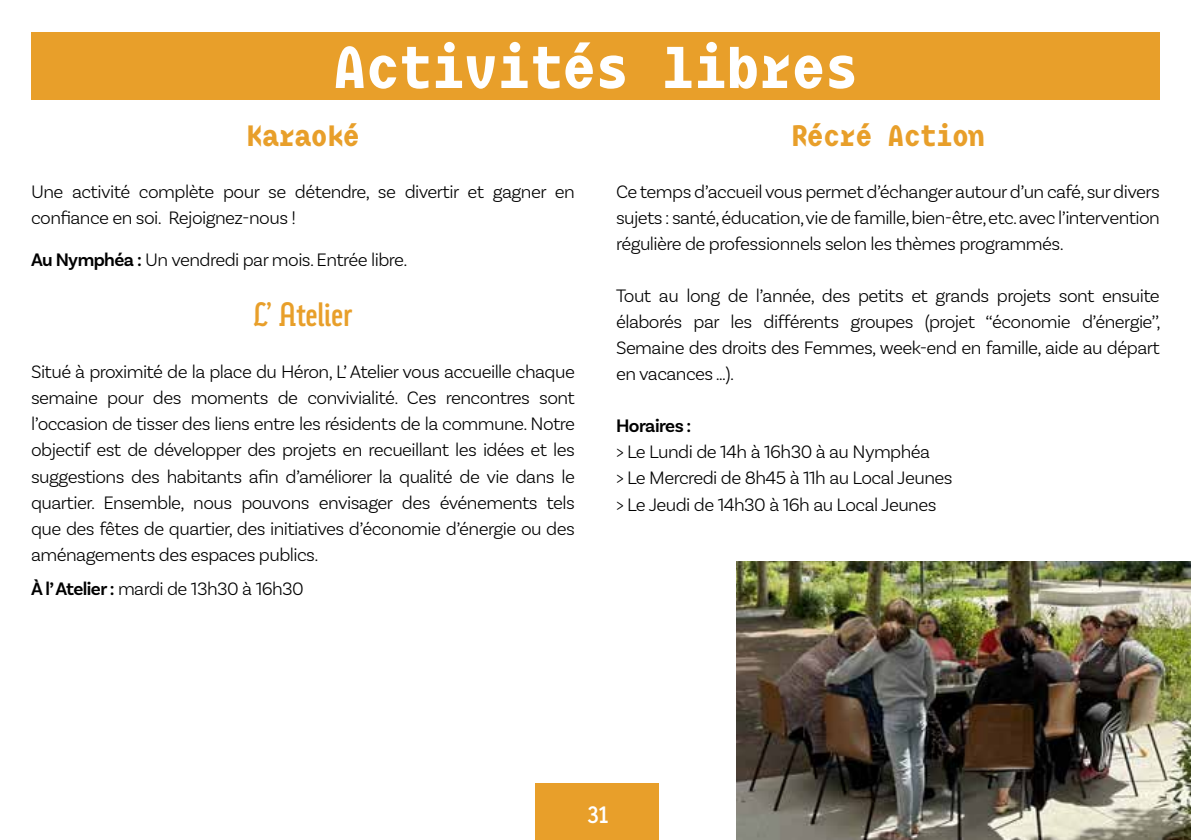
<style>
.page{position:relative;width:1191px;height:840px;background:#fff}
.page>*{position:absolute;margin:0;border:0;box-sizing:border-box;transform-origin:0 0}
.t1{font:700 52px "BC Mikser MB";letter-spacing:-.02em;color:#fff}
.t2{font:700 condensed 32px "Eixample Dip";color:#e89f2a}
.t3{font:700 26px "BC Mikser MB";letter-spacing:-.03em;color:#e89f2a}
.t4{font:700 condensed 24px "Eixample Dip";color:#fff}
.t5{font:300 19px/26px "Basic Sans";letter-spacing:-.03em;color:#000;text-align:justify}
.t6{font:600 19px "Basic Sans";letter-spacing:-.03em;color:#000}
.s1{font-weight:600}
</style>
<div class="page">
<div style="left:535px;top:783px;width:123px;height:56px;background:#e89f2a"></div>
<div style="left:31px;top:32px;width:1128px;height:67px;background:#e89f2a"></div>
<img style="left:736px;top:561px;width:455px;height:278px">
<h1 class="t1" style="left:333px;top:31px;width:527px">Activités libres</h1>
<h3 class="t3" style="left:246px;top:117px;width:115px">Karaoké</h3>
<p class="t5" style="left:31px;top:178px;width:545px">Une activité complète pour se détendre, se divertir et gagner en confiance en soi. Rejoignez-nous !</p>
<p class="t5" style="left:31px;top:246px;width:378px"><span class="s1">Au Nymphéa :</span> Un vendredi par mois. Entrée libre.</p>
<h2 class="t2" style="left:253px;top:293px;width:101px">L’ Atelier</h2>
<p class="t5" style="left:31px;top:358px;width:545px">Situé à proximité de la place du Héron, L’ Atelier vous accueille chaque semaine pour des moments de convivialité. Ces rencontres sont l’occasion de tisser des liens entre les résidents de la commune. Notre objectif est de développer des projets en recueillant les idées et les suggestions des habitants afin d’améliorer la qualité de vie dans le quartier. Ensemble, nous pouvons envisager des événements tels que des fêtes de quartier, des initiatives d’économie d’énergie ou des aménagements des espaces publics.</p>
<p class="t5" style="left:31px;top:574px;width:274px"><span class="s1">À l’ Atelier :</span> mardi de 13h30 à 16h30</p>
<h3 class="t3" style="left:791px;top:117px;width:196px">Récré Action</h3>
<p class="t5" style="left:616px;top:178px;width:545px">Ce temps d’accueil vous permet d’échanger autour d’un café, sur divers sujets : santé, éducation, vie de famille, bien-être, etc. avec l’intervention régulière de professionnels selon les thèmes programmés.</p>
<p class="t5" style="left:616px;top:282px;width:546px">Tout au long de l’année, des petits et grands projets sont ensuite élaborés par les différents groupes (projet ‘‘économie d’énergie’’, Semaine des droits des Femmes, week-end en famille, aide au départ en vacances …).</p>
<p class="t6" style="left:616px;top:414px;width:77px">Horaires :</p>
<p class="t5" style="left:616px;top:438px;width:338px;text-align:left">&gt; Le Lundi de 14h à 16h30 à au Nymphéa<br>&gt; Le Mercredi de 8h45 à 11h au Local Jeunes &gt; Le Jeudi de 14h30 à 16h au Local Jeunes</p>
<p class="t4" style="left:587px;top:798px;width:22px">31</p>
</div>
